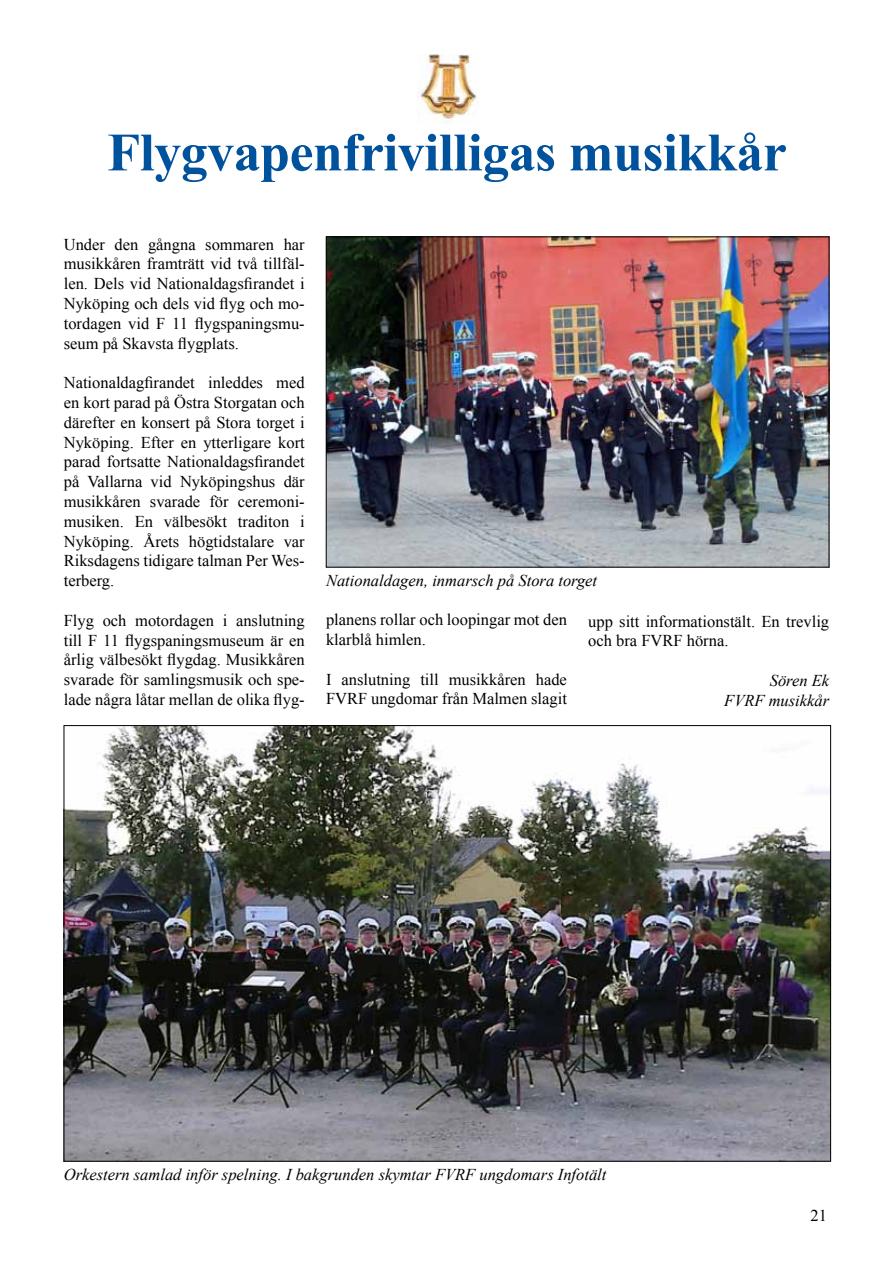
<style>
.page{position:relative;width:893px;height:1263px;background:#fff}
.page>*{position:absolute;margin:0;border:0;box-sizing:border-box;transform-origin:0 0}
.t1{font:700 54px "Times New Roman";letter-spacing:-.01em;color:#00529c}
.t2{font:16.5px/19.8px "Times New Roman";color:#000;text-align:justify}
.t3{font:italic 16.5px/19.8px "Times New Roman";color:#000;text-align:right}
</style>
<div class="page">
<img style="left:328px;top:239px;width:499px;height:326px">
<img style="left:66px;top:727px;width:763px;height:432px">
<img style="left:418px;top:54px;width:63px;height:69px">
<h1 class="t1" style="left:107px;top:115px;width:681px">Flygvapenfrivilligas musikkår</h1>
<p class="t2" style="left:64px;top:234px;width:242px">Under den gångna sommaren har musikkåren framträtt vid två tillfäl&shy;len. Dels vid Nationaldagsfirandet i Nyköping och dels vid flyg och mo&shy;tordagen vid F 11 flygspaningsmu&shy;seum på Skavsta flygplats.</p>
<p class="t2" style="left:64px;top:372px;width:242px">Nationaldagfirandet inleddes med en kort parad på Östra Storgatan och därefter en konsert på Stora torget i Nyköping. Efter en ytterligare kort parad fortsatte Nationaldagsfirandet på Vallarna vid Nyköpingshus där musikkåren svarade för ceremoni&shy;musiken. En välbesökt traditon i Nyköping. Årets högtidstalare var Riksdagens tidigare talman Per Wes&shy;terberg.</p>
<p class="t2" style="left:64px;top:610px;width:242px">Flyg och motordagen i anslutning till F 11 flygspaningsmuseum är en årlig välbesökt flygdag. Musikkåren svarade för samlingsmusik och spe&shy;lade några låtar mellan de olika flyg-</p>
<p class="t3" style="left:326px;top:570px;width:273px">Nationaldagen, inmarsch på Stora torget</p>
<p class="t2" style="left:326px;top:609px;width:242px">planens rollar och loopingar mot den klarblå himlen.</p>
<p class="t2" style="left:326px;top:669px;width:242px">I anslutning till musikkåren hade<br>FVRF ungdomar från Malmen slagit</p>
<p class="t2" style="left:588px;top:611px;width:242px">upp sitt informationstält. En trevlig och bra FVRF hörna.</p>
<p class="t3" style="left:724px;top:670px;width:106px">Sören Ek<br>FVRF musikkår</p>
<p class="t3" style="left:64px;top:1164px;width:544px">Orkestern samlad inför spelning. I bakgrunden skymtar FVRF ungdomars Infotält</p>
<p class="t2" style="left:811px;top:1205px;width:18px">21</p>
</div>
